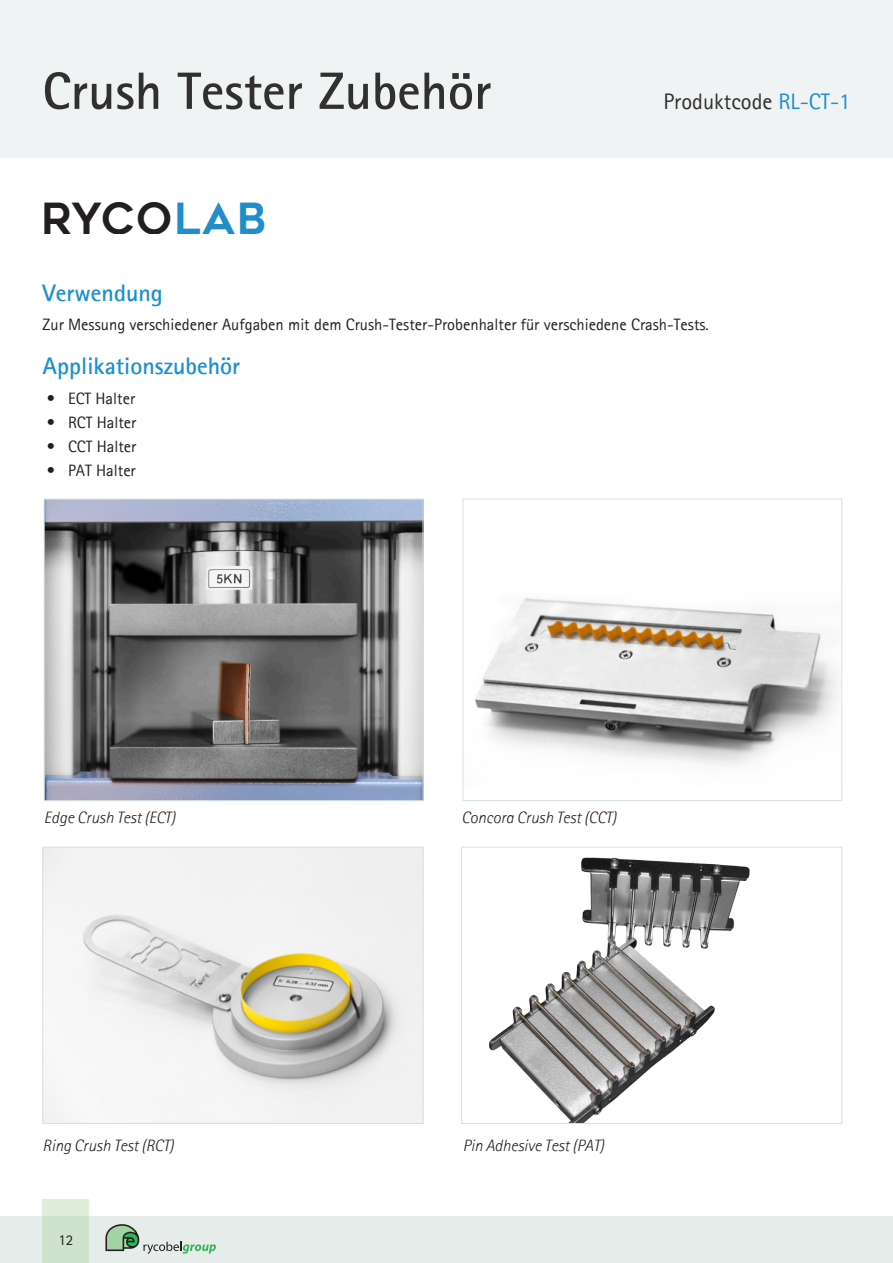
<style>
.page{position:relative;width:893px;height:1263px;background:#fff}
.page>*{position:absolute;margin:0;border:0;box-sizing:border-box;transform-origin:0 0}
.t1{font:700 52.5px "Rotis Sans Serif";color:#312f30}
.t2{font:42.75px "Geometos";letter-spacing:.04em;color:#231f20}
.t3{font:700 24px "Rotis Sans Serif";color:#1b8fd0}
.t4{font:22.5px "Rotis Sans Serif";color:#312f30}
.t5{font:16.5px "Rotis Sans Serif";color:#231f20}
.Voetnoot{font:italic 300 16.5px "Rotis Sans Serif";color:#231f20}
.t6{font:15px "Rotis Sans Serif";color:#231f20}
.s1{color:#218dca}
.s2{color:#1b8fd0}
</style>
<div class="page">
<div style="left:0;top:1216px;width:893px;height:47px;background:#e6ecea"></div>
<div style="left:0;top:0;width:893px;height:158px;background:#eff3f3"></div>
<div style="left:43px;top:1199px;width:46px;height:64px;background:linear-gradient(to right,#d3e5d0,#d3e5d0)"></div>
<svg style="left:106px;top:1224px;width:110px;height:30px"></svg>
<img style="left:46px;top:501px;width:375px;height:298px">
<div style="left:44px;top:499px;width:379px;height:302px;border:1px solid #d7e2e2"></div>
<img style="left:45px;top:849px;width:376px;height:272px">
<div style="left:43px;top:847px;width:380px;height:276px;border:1px solid #d7e2e2"></div>
<img style="left:489px;top:857px;width:261px;height:264px">
<div style="left:461px;top:847px;width:381px;height:276px;border:1px solid #d7e2e2"></div>
<img style="left:475px;top:598px;width:363px;height:168px">
<div style="left:463px;top:499px;width:379px;height:302px;border:1px solid #d7e2e2"></div>
<h1 class="t1" style="left:43px;top:58px;width:451px">Crush Tester Zubehör</h1>
<h2 class="t2" style="left:41px;top:194px;width:227px">RYCO<span class="s1">LAB</span></h2>
<p class="t4" style="left:663px;top:88px;width:188px">Produktcode <span class="s2">RL-CT-1</span></p>
<h2 class="t3" style="left:43px;top:278px;width:122px">Verwendung</h2>
<p class="t5" style="left:43px;top:314px;width:668px">Zur Messung verschiedener Aufgaben mit dem Crush-Tester-Probenhalter für verschiedene Crash-Tests.</p>
<h2 class="t3" style="left:43px;top:350px;width:199px">Applikationszubehör</h2>
<p class="t5" style="left:47px;top:389px;width:90px">• ECT Halter</p>
<p class="t5" style="left:47px;top:413px;width:91px">• RCT Halter</p>
<p class="t5" style="left:47px;top:437px;width:91px">• CCT Halter</p>
<p class="t5" style="left:47px;top:461px;width:91px">• PAT Halter</p>
<p class="Voetnoot" style="left:44px;top:807px;width:133px">Edge Crush Test (ECT)</p>
<p class="Voetnoot" style="left:461px;top:807px;width:156px">Concora Crush Test (CCT)</p>
<p class="Voetnoot" style="left:43px;top:1135px;width:133px">Ring Crush Test (RCT)</p>
<p class="Voetnoot" style="left:463px;top:1135px;width:143px">Pin Adhesive Test (PAT)</p>
<p class="t6" style="left:58px;top:1231px;width:16px">12</p>
</div>
